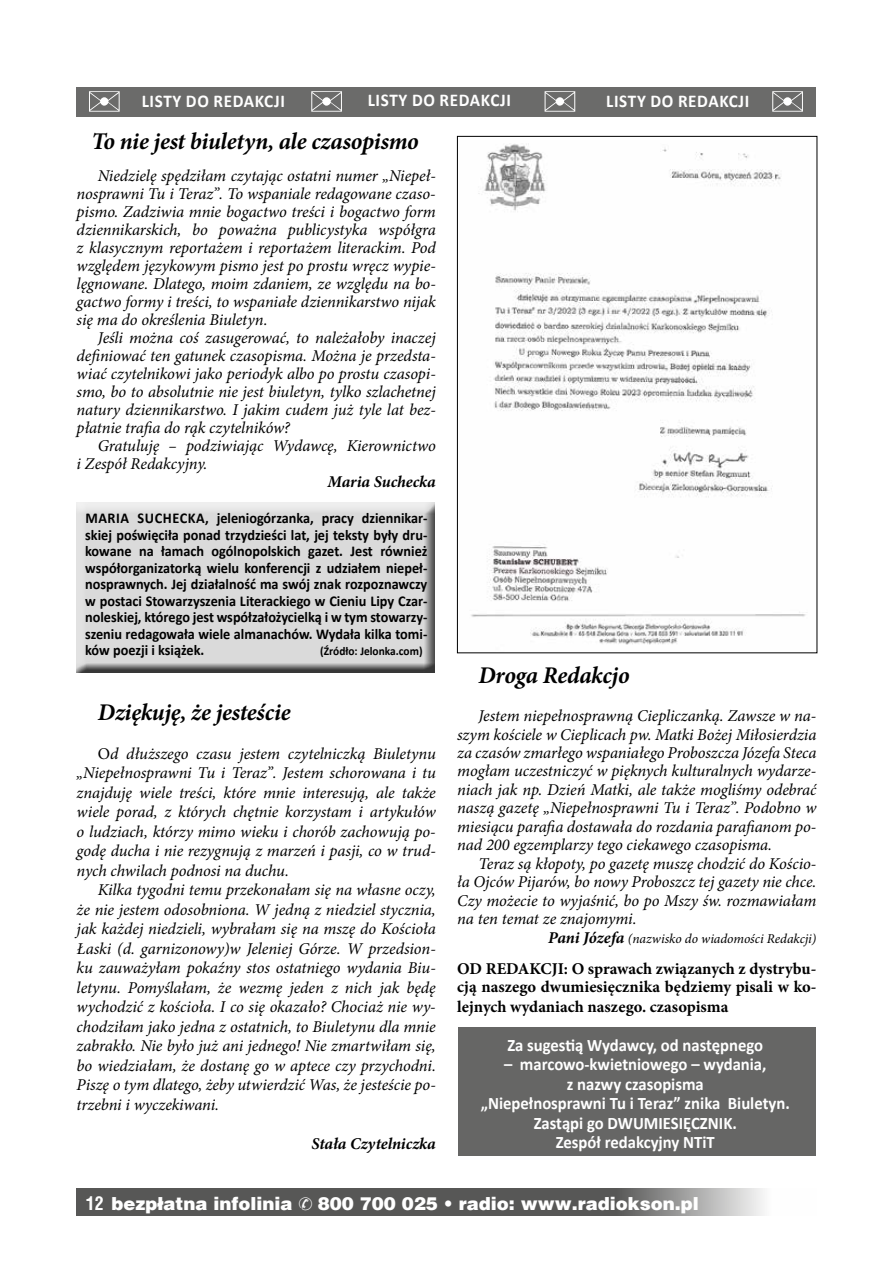
<style>
.page{position:relative;width:893px;height:1263px;background:#fff}
.page>*{position:absolute;margin:0;border:0;box-sizing:border-box;transform-origin:0 0}
.t1{font:italic 700 24px "Minion Pro";letter-spacing:-.01em;color:#000}
.t2{font:900 18px "Switzerland";color:#fff}
.t3{font:700 18px "Calibri";letter-spacing:.04em;color:#fff;scale:.95 1}
.t4{font:700 17.55px "Calibri";color:#fff;scale:.95 1}
.t5{font:italic 16.5px/19.5px "Minion Pro";letter-spacing:-.005em;color:#000;text-align:justify}
.t6{font:700 16.5px/19px "Minion Pro";color:#000;text-align:justify}
.t7{font:italic 700 16.5px "Minion Pro";letter-spacing:-.005em;color:#000}
.t8{font:700 15px/16.5px "Calibri";color:#000;text-align:justify;scale:.95 1}
.t9{font:italic 13.5px "Minion Pro";letter-spacing:-.005em;color:#000}
.t10{font:700 12px "Calibri";color:#000;scale:.95 1}
.s1{font-style:normal}
.s2{font-weight:700;font-size:16.5px}
.s3{font-family:"Switzerland Condensed";font-weight:700}
</style>
<div class="page">
<svg style="left:77px;top:1188px;width:687px;height:28px;background:#686867"></svg>
<div style="left:458px;top:1027px;width:358px;height:129px;background:#666665"></div>
<div style="left:71px;top:503px;width:364px;height:171px;background:#000;opacity:.75"></div>
<div style="left:76px;top:87px;width:740px;height:29px;background:#6b6b6a"></div>
<svg style="left:89px;top:91px;width:31px;height:21px"></svg>
<svg style="left:311px;top:91px;width:31px;height:21px"></svg>
<svg style="left:545px;top:91px;width:30px;height:21px"></svg>
<svg style="left:772px;top:91px;width:31px;height:21px"></svg>
<img style="left:471px;top:143px;width:335px;height:502px">
<svg style="left:299px;top:1197px;width:13px;height:13px"></svg>
<p class="t3" style="left:142px;top:88px;width:137px">LISTY DO REDAKCJI</p>
<p class="t3" style="left:368px;top:88px;width:137px">LISTY DO REDAKCJI</p>
<p class="t3" style="left:606px;top:88px;width:137px">LISTY DO REDAKCJI</p>
<h1 class="t1" style="left:92px;top:124px;width:329px">To nie jest biuletyn, ale czasopismo</h1>
<p class="t5" style="left:77px;top:167px;width:361px;line-height:18px;text-indent:21px">Niedzielę spędziłam czytając ostatni numer „Niepeł&shy;nosprawni Tu i Teraz”. To wspaniale redagowane czaso&shy;pismo. Zadziwia mnie bogactwo treści i bogactwo form dziennikarskich, bo poważna publicystyka współgra z klasycznym reportażem i reportażem literackim. Pod względem językowym pismo jest po prostu wręcz wypie&shy;lęgnowane. Dlatego, moim zdaniem, ze względu na bo&shy;gactwo formy i treści, to wspaniałe dziennikarstwo nijak się ma do określenia Biuletyn.</p>
<p class="t5" style="left:77px;top:329px;width:361px;line-height:18px;text-indent:21px">Jeśli można coś zasugerować, to należałoby inaczej definiować ten gatunek czasopisma. Można je przedsta&shy;wiać czytelnikowi jako periodyk albo po prostu czasopi&shy;smo, bo to absolutnie nie jest biuletyn, tylko szlachetnej natury dziennikarstwo. I jakim cudem już tyle lat bez&shy;płatnie trafia do rąk czytelników?</p>
<p class="t5" style="left:77px;top:437px;width:361px;line-height:18px;text-indent:21px">Gratuluję – podziwiając Wydawcę, Kierownictwo i Zespół Redakcyjny.</p>
<p class="t7" style="left:327px;top:470px;width:110px">Maria Suchecka</p>
<p class="t8" style="left:85px;top:510px;width:12px">Mar</p>
<p class="t8" style="left:85px;top:510px;width:362px;text-indent:31px">ia Suchecka, jeleniogórzanka, pracy dziennikar&shy;skiej poświęciła ponad trzydzieści lat, jej teksty były dru&shy;kowane na łamach ogólnopolskich gazet. Jest również współorganizatorką wielu konferencji z udziałem niepeł&shy;nosprawnych. Jej działalność ma swój znak rozpoznawczy w postaci Stowarzyszenia Literackiego w Cieniu Lipy Czar&shy;noleskiej, którego jest współzałożycielką i w tym stowarzy&shy;szeniu redagowała wiele almanachów. Wydała kilka tomi&shy;ków poezji i książek.</p>
<p class="t10" style="left:320px;top:643px;width:109px">(Źródło: Jelonka.com)</p>
<h1 class="t1" style="left:98px;top:695px;width:194px">Dziękuję, że jesteście</h1>
<p class="t5" style="left:77px;top:743px;width:361px;text-indent:21px"><span class="s1">O</span>d dłuższego czasu jestem czytelniczką Biuletynu „Niepełnosprawni Tu i Teraz”. Jestem schorowana i tu znajduję wiele treści, które mnie interesują, ale także wiele porad, z których chętnie korzystam i artykułów o ludziach, którzy mimo wieku i chorób zachowują po&shy;godę ducha i nie rezygnują z marzeń i pasji, co w trud&shy;nych chwilach podnosi na duchu.</p>
<p class="t5" style="left:77px;top:880px;width:361px;text-indent:21px">Kilka tygodni temu przekonałam się na własne oczy, że nie jestem odosobniona. W jedną z niedziel stycznia, jak każdej niedzieli, wybrałam się na mszę do Kościoła Łaski (d. garnizonowy)w Jeleniej Górze. W przedsion&shy;ku zauważyłam pokaźny stos ostatniego wydania Biu&shy;letynu. Pomyślałam, że wezmę jeden z nich jak będę wychodzić z kościoła. I co się okazało? Chociaż nie wy&shy;chodziłam jako jedna z ostatnich, to Biuletynu dla mnie zabrakło. Nie było już ani jednego! Nie zmartwiłam się, bo wiedziałam, że dostanę go w aptece czy przychodni.<br>Piszę o tym dlatego, żeby utwierdzić Was, że jesteście po&shy;trzebni i wyczekiwani.</p>
<p class="t7" style="left:311px;top:1131px;width:126px">Stała Czytelniczka</p>
<h1 class="t1" style="left:478px;top:658px;width:153px">Droga Redakcjo</h1>
<p class="t5" style="left:457px;top:707px;width:361px;line-height:18.5px;text-indent:21px">Jestem niepełnosprawną Ciepliczanką. Zawsze w na&shy;szym kościele w Cieplicach pw. Matki Bożej Miłosierdzia za czasów zmarłego wspaniałego Proboszcza Józefa Steca mogłam uczestniczyć w pięknych kulturalnych wydarze&shy;niach jak np. Dzień Matki, ale także mogliśmy odebrać naszą gazetę „Niepełnosprawni Tu i Teraz”. Podobno w miesiącu parafia dostawała do rozdania parafianom po&shy;nad 200 egzemplarzy tego ciekawego czasopisma.</p>
<p class="t5" style="left:457px;top:854px;width:361px;line-height:18.5px;text-indent:21px">Teraz są kłopoty, po gazetę muszę chodzić do Kościo&shy;ła Ojców Pijarów, bo nowy Proboszcz tej gazety nie chce.<br>Czy możecie to wyjaśnić, bo po Mszy św. rozmawiałam na ten temat ze znajomymi.</p>
<p class="t9" style="left:548px;top:929px;width:270px"><span class="s2">Pani Józefa</span> (nazwisko do wiadomości Redakcji)</p>
<p class="t6" style="left:457px;top:959px;width:361px">OD REDAKCJI: O sprawach związanych z dystrybu&shy;cją naszego dwumiesięcznika będziemy pisali w ko&shy;lejnych wydaniach naszego. czasopisma</p>
<p class="t4" style="left:507px;top:1032px;width:271px">Za sugestią Wydawcy, od następnego</p>
<p class="t4" style="left:504px;top:1052px;width:278px">– marcowo-kwietniowego – wydania,</p>
<p class="t4" style="left:567px;top:1071px;width:146px">z nazwy czasopisma</p>
<p class="t4" style="left:481px;top:1091px;width:327px">„Niepełnosprawni Tu i Teraz” znika Biuletyn.</p>
<p class="t4" style="left:534px;top:1110px;width:154px">Zastąpi go DWUMI ESIĘCZNI</p>
<p class="t4" style="left:723px;top:1110px;width:16px">K.</p>
<p class="t4" style="left:556px;top:1130px;width:169px">Zespół redakcyjny NTiT</p>
<p class="t2" style="left:86px;top:1193px;width:208px"><span class="s3">12</span> bezpłatna infolinia</p>
<p class="t2" style="left:318px;top:1193px;width:383px">800 700 025 • radio: www.radiokson.pl</p>
</div>
